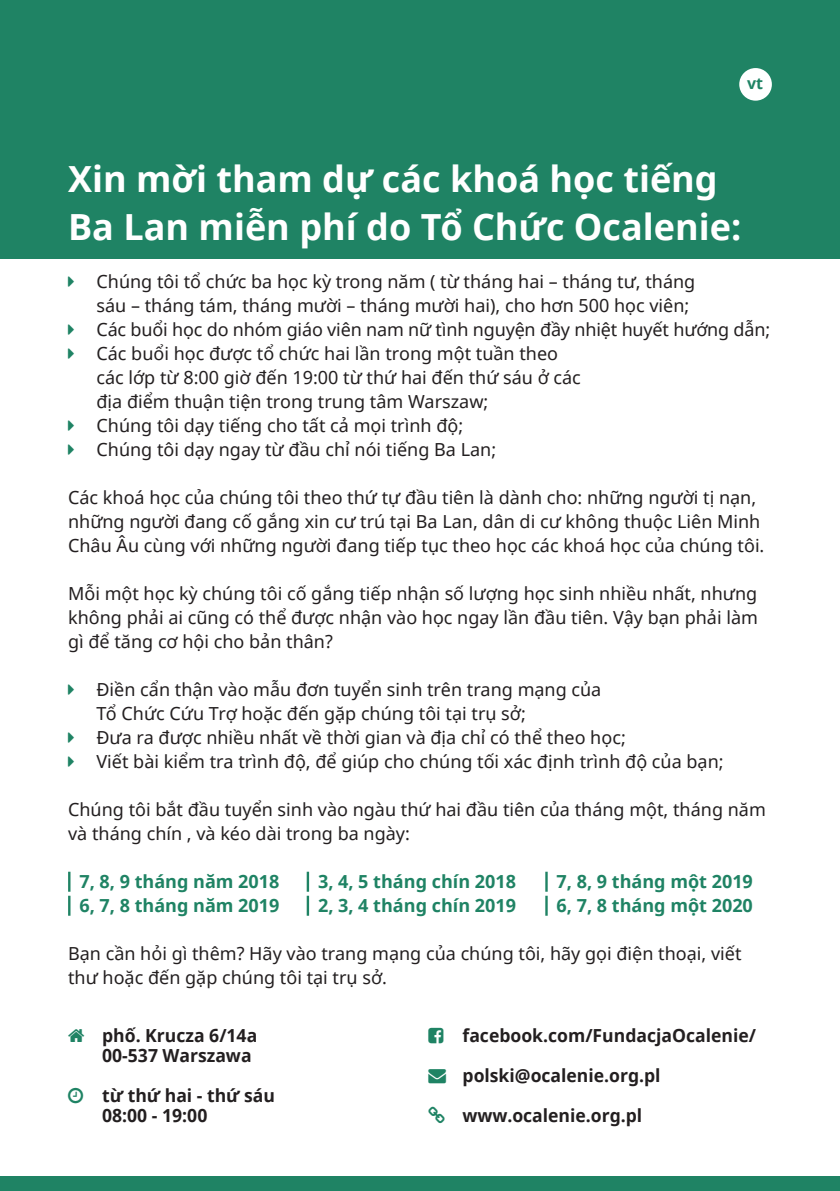
<style>
.page{position:relative;width:840px;height:1191px;background:#fff}
.page>*{position:absolute;margin:0;border:0;box-sizing:border-box;transform-origin:0 0}
.t1{font:700 36px/48px "Noto Sans";color:#fff}
.basic_vt{font:18px/24px "Noto Sans";color:#231f20}
.t2{font:700 18px/20px "Noto Sans";color:#231f20}
.Paragraph_Style_10{font:700 18px "Noto Sans";color:#1f8364}
.lang{font:700 16px "Noto Sans";color:#1f8364}
</style>
<div class="page">
<div style="left:0;top:0;width:839px;height:259px;background:#1f8364"></div>
<div style="left:0;top:1176px;width:839px;height:15px;background:#1f8364"></div>
<hr style="left:68px;top:871px;width:2px;height:20px;background:#1f8364">
<hr style="left:68px;top:895px;width:2px;height:20px;background:#1f8364">
<hr style="left:306px;top:871px;width:3px;height:20px;background:#1f8364">
<hr style="left:306px;top:895px;width:3px;height:20px;background:#1f8364">
<hr style="left:545px;top:871px;width:2px;height:20px;background:#1f8364">
<hr style="left:545px;top:895px;width:2px;height:20px;background:#1f8364">
<div style="left:738px;top:68px;width:33px;height:33px;background:#fff;border-radius:50%"></div>
<p class="lang" style="left:746px;top:72px;width:18px">vt</p>
<p class="t1" style="left:68px;top:154px;width:674px">Xin mời tham dự các khoá học tiếng<br>Ba Lan miễn phí do Tổ Chức Ocalenie:</p>
<p class="basic_vt" style="left:96px;top:269px;width:600px">Chúng tôi tổ chức ba học kỳ trong năm ( từ tháng hai – tháng tư, tháng sáu – tháng tám, tháng mười – tháng mười hai), cho hơn 500 học viên;</p>
<p class="basic_vt" style="left:96px;top:317px;width:675px">Các buổi học do nhóm giáo viên nam nữ tình nguyện đầy nhiệt huyết hướng dẫn;</p>
<p class="basic_vt" style="left:96px;top:341px;width:485px">Các buổi học được tổ chức hai lần trong một tuần theo các lớp từ 8:00 giờ đến 19:00 từ thứ hai đến thứ sáu ở các địa điểm thuận tiện trong trung tâm Warszaw;</p>
<p class="basic_vt" style="left:96px;top:413px;width:368px">Chúng tôi dạy tiếng cho tất cả mọi trình độ;</p>
<p class="basic_vt" style="left:96px;top:437px;width:401px">Chúng tôi dạy ngay từ đầu chỉ nói tiếng Ba Lan;</p>
<p class="basic_vt" style="left:68px;top:485px;width:697px">Các khoá học của chúng tôi theo thứ tự đầu tiên là dành cho: những người tị nạn, những người đang cố gắng xin cư trú tại Ba Lan, dân di cư không thuộc Liên Minh<br>Châu Âu cùng với những người đang tiếp tục theo học các khoá học của chúng tôi.</p>
<p class="basic_vt" style="left:68px;top:581px;width:691px;text-align:justify">Mỗi một học kỳ chúng tôi cố gắng tiếp nhận số lượng học sinh nhiều nhất, nhưng không phải ai cũng có thể được nhận vào học ngay lần đầu tiên. Vậy bạn phải làm gì để tăng cơ hội cho bản thân?</p>
<p class="basic_vt" style="left:96px;top:677px;width:506px">Điền cẩn thận vào mẫu đơn tuyển sinh trên trang mạng của<br>Tổ Chức Cứu Trợ hoặc đến gặp chúng tôi tại trụ sở;</p>
<p class="basic_vt" style="left:96px;top:725px;width:530px">Đưa ra được nhiều nhất về thời gian và địa chỉ có thể theo học;</p>
<p class="basic_vt" style="left:96px;top:749px;width:628px">Viết bài kiểm tra trình độ, để giúp cho chúng tối xác định trình độ của bạn;</p>
<p class="basic_vt" style="left:68px;top:797px;width:699px">Chúng tôi bắt đầu tuyển sinh vào ngàu thứ hai đầu tiên của tháng một, tháng năm và tháng chín , và kéo dài trong ba ngày:</p>
<p class="Paragraph_Style_10" style="left:79px;top:869px;width:201px">7, 8, 9 tháng năm 2018</p>
<p class="Paragraph_Style_10" style="left:79px;top:893px;width:201px">6, 7, 8 tháng năm 2019</p>
<p class="Paragraph_Style_10" style="left:556px;top:869px;width:198px">7, 8, 9 tháng một 2019</p>
<p class="Paragraph_Style_10" style="left:556px;top:893px;width:198px">6, 7, 8 tháng một 2020</p>
<p class="basic_vt" style="left:68px;top:941px;width:674px">Bạn cần hỏi gì thêm? Hãy vào trang mạng của chúng tôi, hãy gọi điện thoại, viết thư hoặc đến gặp chúng tôi tại trụ sở.</p>
<p class="Paragraph_Style_10" style="left:318px;top:869px;width:199px">3, 4, 5 tháng chín 2018</p>
<p class="Paragraph_Style_10" style="left:318px;top:893px;width:199px">2, 3, 4 tháng chín 2019</p>
<p class="t2" style="left:102px;top:1025px;width:156px">phố. Krucza 6/14a<br>00-537 Warszawa</p>
<p class="t2" style="left:102px;top:1085px;width:174px">từ thứ hai - thứ sáu<br>08:00 - 19:00</p>
<p class="t2" style="left:462px;top:1025px;width:295px">facebook.com/FundacjaOcalenie/</p>
<p class="t2" style="left:462px;top:1065px;width:199px">polski@ocalenie.org.pl</p>
<p class="t2" style="left:462px;top:1105px;width:181px">www.ocalenie.org.pl</p>
</div>
